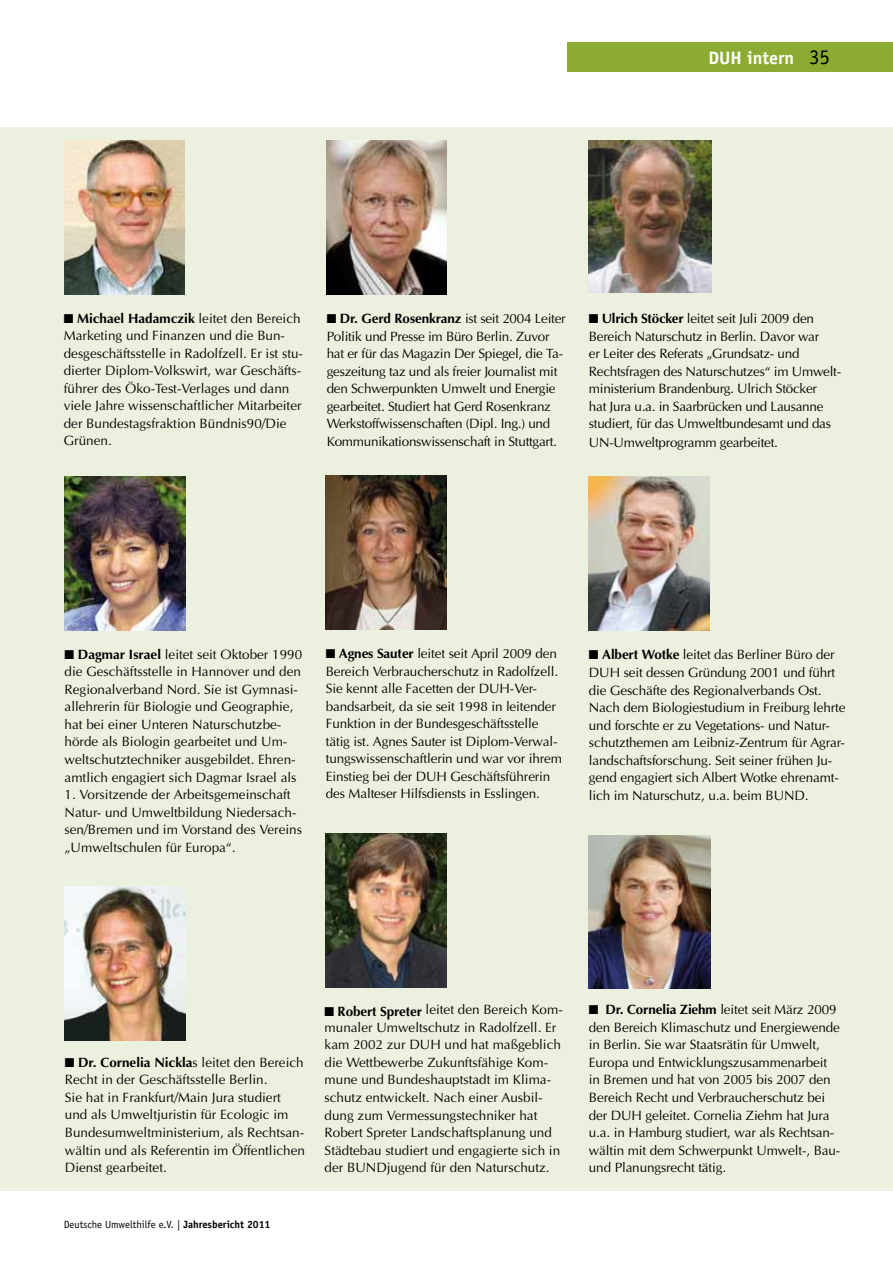
<style>
.page{position:relative;width:893px;height:1263px;background:#fff}
.page>*{position:absolute;margin:0;border:0;box-sizing:border-box;transform-origin:0 0}
.t1{font:700 18px "Officina Sans";color:#fff}
.t2{font:13.5px/17.5px "Optima";letter-spacing:-.01em;color:#000}
.t3{font:10.5px "Officina Sans";color:#000}
.s1{font-weight:400;font-size:21px;color:#000}
.s2{font-weight:700}
</style>
<div class="page">
<div style="left:0;top:128px;width:893px;height:1063px;background:#ecf0de"></div>
<div style="left:567px;top:42px;width:326px;height:30px;background:#8dab32"></div>
<img style="left:64px;top:140px;width:121px;height:154px">
<img style="left:588px;top:476px;width:121px;height:154px">
<img style="left:326px;top:476px;width:120px;height:154px">
<img style="left:65px;top:887px;width:120px;height:154px">
<img style="left:326px;top:140px;width:121px;height:154px">
<img style="left:326px;top:833px;width:120px;height:154px">
<img style="left:65px;top:476px;width:120px;height:154px">
<img style="left:589px;top:140px;width:122px;height:153px">
<img style="left:589px;top:836px;width:122px;height:152px">
<h1 class="t1" style="left:708px;top:47px;width:123px">DUH intern <span class="s1">35</span></h1>
<p class="t2" style="left:64px;top:309px;width:241px">■ <span class="s2">Michael Hadamczik</span> leitet den Bereich Marketing und Finanzen und die Bun&shy;desgeschäftsstelle in Radolfzell. Er ist stu&shy;dierter Diplom-Volkswirt, war Geschäfts&shy;führer des Öko-Test-Verlages und dann viele Jahre wissenschaftlicher Mitarbeiter der Bundestagsfraktion Bündnis90/Die Grünen.</p>
<p class="t2" style="left:327px;top:310px;width:241px">■ <span class="s2">Dr. Gerd Rosenkranz</span> ist seit 2004 Leiter Politik und Presse im Büro Berlin. Zuvor hat er für das Magazin Der Spiegel, die Ta&shy;geszeitung taz und als freier Journalist mit den Schwerpunkten Umwelt und Energie gearbeitet. Studiert hat Gerd Rosenkranz Werkstoffwissenschaften (Dipl. Ing.) und Kommunikationswissenschaft in Stuttgart.</p>
<p class="t2" style="left:589px;top:310px;width:254px">■ <span class="s2">Ulrich Stöcker</span> leitet seit Juli 2009 den Bereich Naturschutz in Berlin. Davor war<br>er Leiter des Referats „Grundsatz- und Rechtsfragen des Naturschutzes“ im Umwelt&shy;ministerium Brandenburg. Ulrich Stöcker<br>hat Jura u.a. in Saarbrücken und Lausanne studiert, für das Umweltbundesamt und das UN-Umweltprogramm gearbeitet.</p>
<p class="t2" style="left:65px;top:645px;width:239px">■ <span class="s2">Dagmar Israel</span> leitet seit Oktober 1990 die Geschäftsstelle in Hannover und den Regionalverband Nord. Sie ist Gymnasi&shy;allehrerin für Biologie und Geographie, hat bei einer Unteren Naturschutzbe&shy;hörde als Biologin gearbeitet und Um&shy;weltschutztechniker ausgebildet. Ehren&shy;amtlich engagiert sich Dagmar Israel als</p>
<p class="t2" style="left:65px;top:786px;width:239px">1. Vorsitzende der Arbeitsgemeinschaft Natur- und Umweltbildung Niedersach&shy;sen/Bremen und im Vorstand des Vereins „Umweltschulen für Europa“.</p>
<p class="t2" style="left:326px;top:645px;width:238px">■ <span class="s2">Agnes Sauter</span> leitet seit April 2009 den Bereich Verbraucherschutz in Radolfzell.<br>Sie kennt alle Facetten der DUH-Ver&shy;bandsarbeit, da sie seit 1998 in leitender Funktion in der Bundesgeschäftsstelle tätig ist. Agnes Sauter ist Diplom-Verwal&shy;tungswissenschaftlerin und war vor ihrem Einstieg bei der DUH Geschäftsführerin des Malteser Hilfsdiensts in Esslingen.</p>
<p class="t2" style="left:589px;top:646px;width:258px">■ <span class="s2">Albert Wotke</span> leitet das Berliner Büro der DUH seit dessen Gründung 2001 und führt die Geschäfte des Regionalverbands Ost.<br>Nach dem Biologiestudium in Freiburg lehrte und forschte er zu Vegetations- und Natur&shy;schutzthemen am Leibniz-Zentrum für Agrar&shy;landschaftsforschung. Seit seiner frühen Ju&shy;gend engagiert sich Albert Wotke ehrenamt&shy;lich im Naturschutz, u.a. beim BUND.</p>
<p class="t2" style="left:65px;top:1053px;width:242px">■ <span class="s2">Dr. Cornelia Nickla</span>s leitet den Bereich Recht in der Geschäftsstelle Berlin.<br>Sie hat in Frankfurt/Main Jura studiert und als Umweltjuristin für Ecologic im Bundesumweltministerium, als Rechtsan&shy;wältin und als Referentin im Öffentlichen Dienst gearbeitet.</p>
<p class="t3" style="left:64px;top:1218px;width:208px">Deutsche Umwelthilfe e.V. | <span class="s2">Jahresbericht 2011</span></p>
<p class="t2" style="left:325px;top:1001px;width:240px">■ <span class="s2">Robert Spreter</span> leitet den Bereich Kom&shy;munaler Umweltschutz in Radolfzell. Er kam 2002 zur DUH und hat maßgeblich die Wettbewerbe Zukunftsfähige Kom&shy;mune und Bundeshauptstadt im Klima&shy;schutz entwickelt. Nach einer Ausbil&shy;dung zum Vermessungstechniker hat Robert Spreter Landschaftsplanung und Städtebau studiert und engagierte sich in der BUNDjugend für den Naturschutz.</p>
<p class="t2" style="left:589px;top:1001px;width:253px">■ <span class="s2">Dr. Cornelia Ziehm</span> leitet seit März 2009 den Bereich Klimaschutz und Energiewende in Berlin. Sie war Staatsrätin für Umwelt, Europa und Entwicklungszusammenarbeit in Bremen und hat von 2005 bis 2007 den Bereich Recht und Verbraucherschutz bei der DUH geleitet. Cornelia Ziehm hat Jura u.a. in Hamburg studiert, war als Rechtsan&shy;wältin mit dem Schwerpunkt Umwelt-, Bau&shy;und Planungsrecht tätig.</p>
</div>
